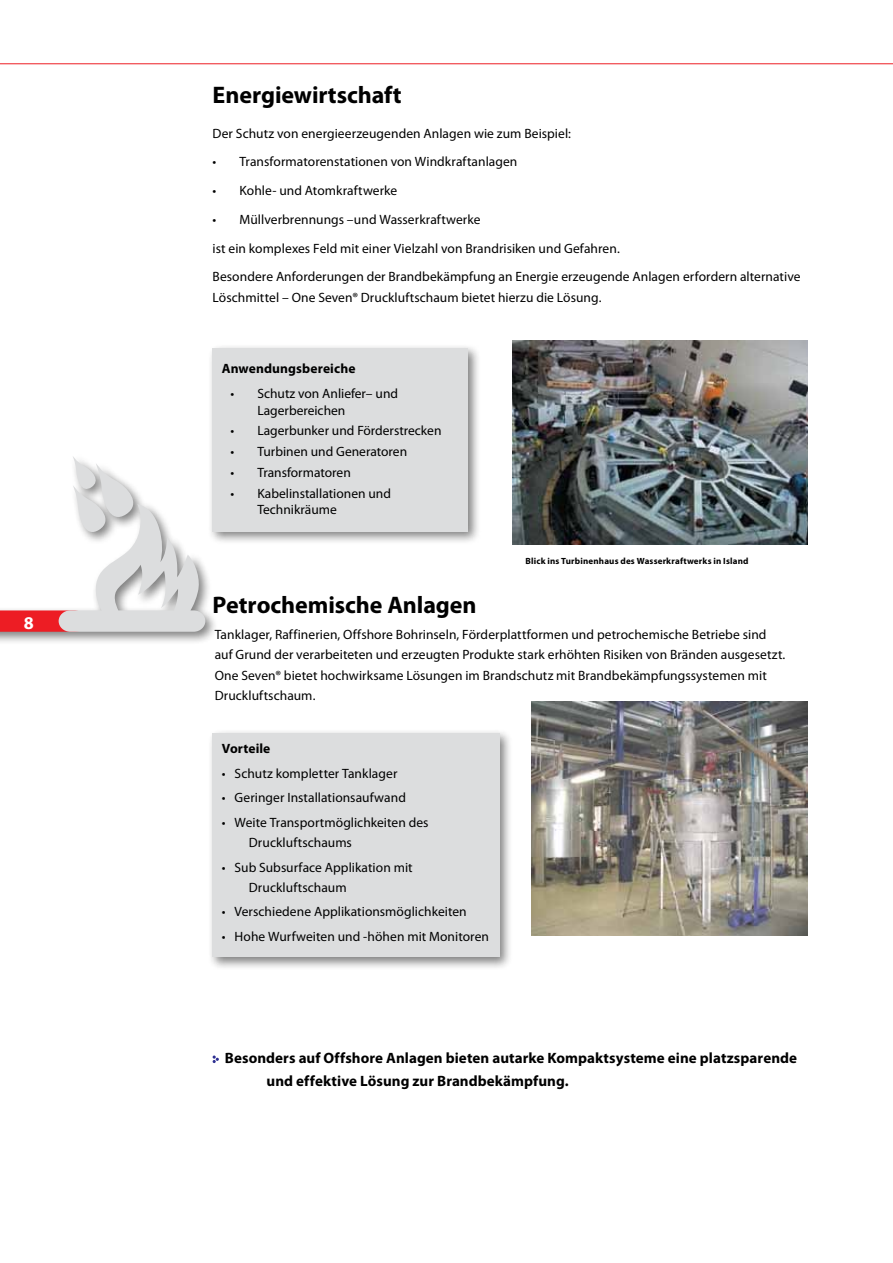
<style>
.page{position:relative;width:893px;height:1263px;background:#fff}
.page>*{position:absolute;margin:0;border:0;box-sizing:border-box;transform-origin:0 0}
.t1{font:700 24px "Myriad Pro";letter-spacing:-.005em;color:#000}
.t2{font:700 18px "Myriad Pro";color:#fff}
.t3{font:700 15px/22.5px "Myriad Pro";letter-spacing:.005em;color:#000}
.t4{font:13.5px/20.2px "Myriad Pro";letter-spacing:.005em;color:#000}
.t5{font:700 13.5px "Myriad Pro";letter-spacing:.01em;color:#000}
.t6{font:700 9px "Myriad Pro";letter-spacing:.02em;color:#000}
</style>
<div class="page">
<img style="left:512px;top:340px;width:296px;height:205px">
<img style="left:531px;top:702px;width:277px;height:233px">
<div style="left:0;top:452px;width:218px;height:193px;background:#000;opacity:.5"></div>
<svg style="left:0;top:455px;width:205px;height:177px"></svg>
<hr style="left:0;top:63px;width:893px;height:1px;background:#ed1d24">
<div style="left:208px;top:343px;width:273px;height:202px;background:#000;opacity:.5"></div>
<div style="left:213px;top:348px;width:255px;height:183px;background:#dcddde"></div>
<div style="left:208px;top:729px;width:305px;height:241px;background:#000;opacity:.5"></div>
<div style="left:213px;top:733px;width:287px;height:224px;background:#dcddde"></div>
<svg style="left:213px;top:1055px;width:6px;height:8px"></svg>
<h2 class="t2" style="left:24px;top:611px;width:11px">8</h2>
<h1 class="t1" style="left:213px;top:79px;width:190px">Energiewirtschaft</h1>
<p class="t4" style="left:213px;top:123px;width:360px">Der Schutz von energieerzeugenden Anlagen wie zum Beispiel:</p>
<p class="t4" style="left:213px;top:152px;width:306px">• Transformatorenstationen von Windkraftanlagen</p>
<p class="t4" style="left:213px;top:180px;width:186px">• Kohle- und Atomkraftwerke</p>
<p class="t4" style="left:213px;top:205px;width:589px;line-height:28.8px">• Müllverbrennungs –und Wasserkraftwerke<br>ist ein komplexes Feld mit einer Vielzahl von Brandrisiken und Gefahren.<br>Besondere Anforderungen der Brandbekämpfung an Energie erzeugende Anlagen erfordern alternative</p>
<p class="t4" style="left:213px;top:287px;width:390px">Löschmittel – One Seven® Druckluftschaum bietet hierzu die Lösung.</p>
<p class="t5" style="left:222px;top:360px;width:135px">Anwendungsbereiche</p>
<p class="t4" style="left:257px;top:385px;width:142px;line-height:16.5px;text-indent:-27px">• Schutz von Anliefer– und<br>Lagerbereichen</p>
<p class="t4" style="left:230px;top:420px;width:213px">• Lagerbunker und Förderstrecken</p>
<p class="t4" style="left:230px;top:441px;width:178px">• Turbinen und Generatoren</p>
<p class="t4" style="left:230px;top:462px;width:122px">• Transformatoren</p>
<p class="t4" style="left:257px;top:485px;width:135px;line-height:16.5px;text-indent:-27px">• Kabelinstallationen und<br>Technikräume</p>
<p class="t6" style="left:526px;top:555px;width:224px">Blick ins Turbinenhaus des Wasserkraftwerks in Island</p>
<h1 class="t1" style="left:213px;top:590px;width:265px">Petrochemische Anlagen</h1>
<p class="t4" style="left:215px;top:624px;width:572px">Tanklager, Raffinerien, Offshore Bohrinseln, Förderplattformen und petrochemische Betriebe sind auf Grund der verarbeiteten und erzeugten Produkte stark erhöhten Risiken von Bränden ausgesetzt.<br>One Seven® bietet hochwirksame Lösungen im Brandschutz mit Brandbekämpfungssystemen mit Druckluftschaum.</p>
<p class="t5" style="left:222px;top:740px;width:50px">Vorteile</p>
<p class="t4" style="left:222px;top:763px;width:177px">• Schutz kompletter Tanklager</p>
<p class="t4" style="left:222px;top:787px;width:186px">• Geringer Installationsaufwand</p>
<p class="t4" style="left:249px;top:812px;width:181px;text-indent:-27px">• Weite Transportmöglichkeiten des<br>Druckluftschaums</p>
<p class="t4" style="left:249px;top:857px;width:165px;text-indent:-27px">• Sub Subsurface Applikation mit<br>Druckluftschaum</p>
<p class="t4" style="left:222px;top:901px;width:246px">• Verschiedene Applikationsmöglichkeiten</p>
<p class="t4" style="left:222px;top:926px;width:269px">• Hohe Wurfweiten und -höhen mit Monitoren</p>
<p class="t3" style="left:267px;top:1046px;width:532px;text-indent:-42px">Besonders auf Offshore Anlagen bieten autarke Kompaktsysteme eine platzsparende und effektive Lösung zur Brandbekämpfung.</p>
</div>
